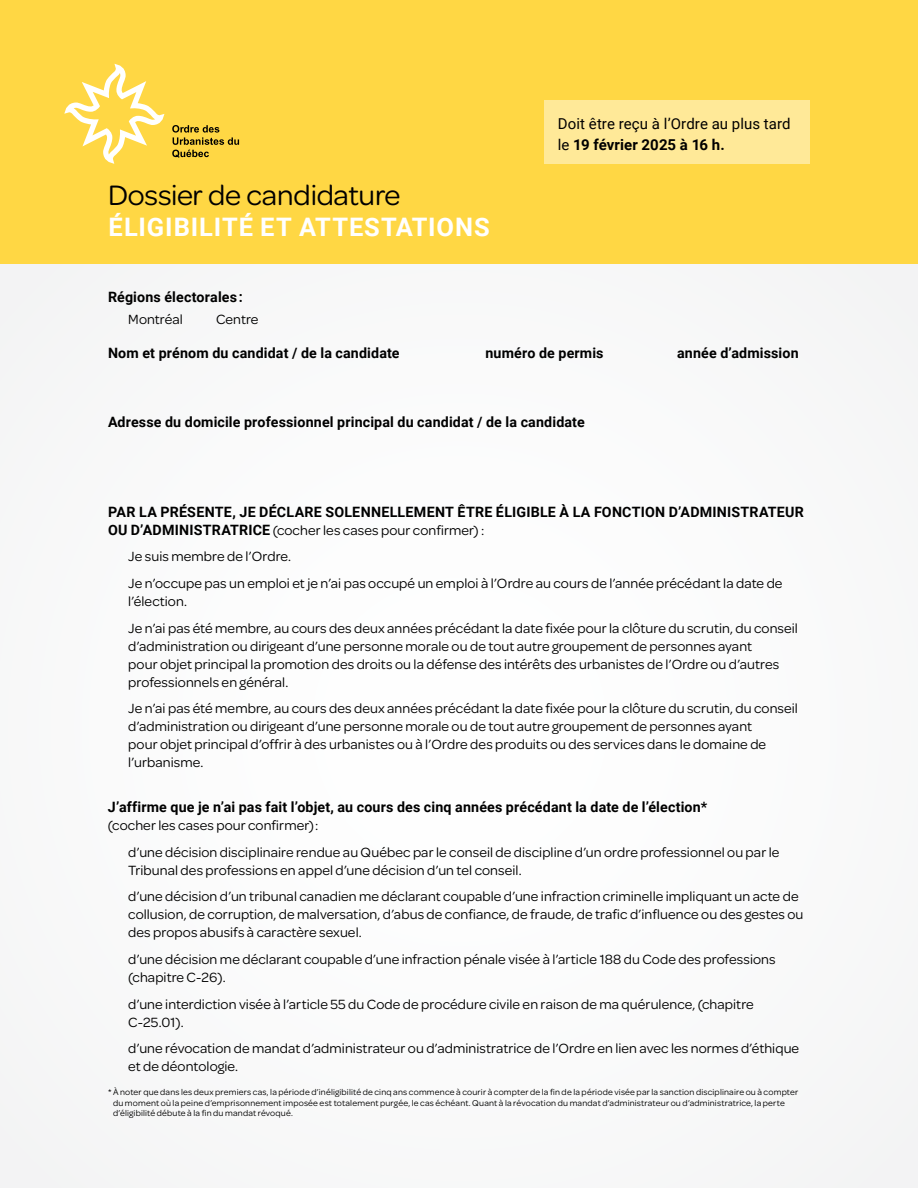
<style>
.page{position:relative;width:918px;height:1188px;background:#fff}
.page>*{position:absolute;margin:0;border:0;box-sizing:border-box;transform-origin:0 0}
.t1{font:30px "Omnes VF";letter-spacing:-.01em;color:#000}
.t2{font:700 25.5px "Roboto";letter-spacing:.035em;color:#fff}
.t3{font:15px/21px "Roboto";letter-spacing:.005em;color:#000}
.t4{font:14.25px/18px "Omnes VF";letter-spacing:.005em;color:#000}
.t5{font:700 14.25px "Roboto";letter-spacing:.01em;color:#000}
.t6{font:9px/10.5px "Omnes VF";letter-spacing:.02em;color:#000}
.s1{font-weight:700}
.s2{font-family:"Roboto";font-weight:700}
</style>
<div class="page">
<div style="left:0;top:264px;width:918px;height:924px;background:#fafafa"></div>
<div style="left:0;top:0;width:918px;height:264px;background:#ffd744"></div>
<svg style="left:64px;top:64px;width:100px;height:100px"></svg>
<svg style="left:172px;top:125px;width:67px;height:33px"></svg>
<div style="left:544px;top:100px;width:266px;height:64px;background:#ffe998"></div>
<h1 class="t1" style="left:108px;top:174px;width:294px">Dossier de candidature</h1>
<h2 class="t2" style="left:108px;top:209px;width:383px">ÉLIGIBILITÉ ET ATTESTATIONS</h2>
<p class="t5" style="left:108px;top:287px;width:136px">Régions électorales :</p>
<p class="t4" style="left:128px;top:310px;width:56px">Montréal</p>
<p class="t4" style="left:216px;top:310px;width:44px">Centre</p>
<p class="t3" style="left:558px;top:113px;width:234px">Doit être reçu à l’Ordre au plus tard le <span class="s1">19 février 2025 à 16 h.</span></p>
<p class="t5" style="left:108px;top:343px;width:293px">Nom et prénom du candidat / de la candidate</p>
<p class="t5" style="left:485px;top:343px;width:120px">numéro de permis</p>
<p class="t5" style="left:677px;top:343px;width:123px">année d’admission</p>
<p class="t5" style="left:108px;top:412px;width:478px">Adresse du domicile professionnel principal du candidat / de la candidate</p>
<p class="t5" style="left:108px;top:502px;width:697px">PAR LA PRÉSENTE, JE DÉCLARE SOLENNELLEMENT ÊTRE ÉLIGIBLE À LA FONCTION D’ADMINISTRATEUR</p>
<p class="t4" style="left:128px;top:516px;width:656px;line-height:26.7px;text-indent:-20px"><span class="s2">OU D’ADMINISTRATRICE</span> (cocher les cases pour confirmer) :<br>Je suis membre de l’Ordre.<br>Je n’occupe pas un emploi et je n’ai pas occupé un emploi à l’Ordre au cours de l’année précédant la date de</p>
<p class="t4" style="left:128px;top:587px;width:671px;line-height:26.7px">l’élection.<br>Je n’ai pas été membre, au cours des deux années précédant la date fixée pour la clôture du scrutin, du conseil</p>
<p class="t4" style="left:128px;top:636px;width:653px">d’administration ou dirigeant d’une personne morale ou de tout autre groupement de personnes ayant pour objet principal la promotion des droits ou la défense des intérêts des urbanistes de l’Ordre ou d’autres professionnels en général.</p>
<p class="t4" style="left:128px;top:699px;width:671px">Je n’ai pas été membre, au cours des deux années précédant la date fixée pour la clôture du scrutin, du conseil d’administration ou dirigeant d’une personne morale ou de tout autre groupement de personnes ayant<br>pour objet principal d’offrir à des urbanistes ou à l’Ordre des produits ou des services dans le domaine de l’urbanisme.</p>
<p class="t5" style="left:108px;top:797px;width:601px">J’affirme que je n’ai pas fait l’objet, au cours des cinq années précédant la date de l’élection*</p>
<p class="t4" style="left:128px;top:811px;width:653px;line-height:26.7px;text-indent:-20px">(cocher les cases pour confirmer) :<br>d’une décision disciplinaire rendue au Québec par le conseil de discipline d’un ordre professionnel ou par le</p>
<p class="t4" style="left:128px;top:856px;width:672px;line-height:26.7px">Tribunal des professions en appel d’une décision d’un tel conseil.<br>d’une décision d’un tribunal canadien me déclarant coupable d’une infraction criminelle impliquant un acte de</p>
<p class="t4" style="left:128px;top:905px;width:677px">collusion, de corruption, de malversation, d’abus de confiance, de fraude, de trafic d’influence ou des gestes ou des propos abusifs à caractère sexuel.</p>
<p class="t4" style="left:128px;top:949px;width:649px">d’une décision me déclarant coupable d’une infraction pénale visée à l’article 188 du Code des professions (chapitre C-26).</p>
<p class="t4" style="left:128px;top:994px;width:627px">d’une interdiction visée à l’article 55 du Code de procédure civile en raison de ma quérulence, (chapitre<br>C-25.01).</p>
<p class="t4" style="left:128px;top:1039px;width:672px">d’une révocation de mandat d’administrateur ou d’administratrice de l’Ordre en lien avec les normes d’éthique et de déontologie.</p>
<p class="t6" style="left:113px;top:1087px;width:687px;text-indent:-5px">* À noter que dans les deux premiers cas, la période d’inéligibilité de cinq ans commence à courir à compter de la fin de la période visée par la sanction disciplinaire ou à compter du moment où la peine d’emprisonnement imposée est totalement purgée, le cas échéant. Quant à la révocation du mandat d’administrateur ou d’administratrice, la perte d’éligibilité débute à la fin du mandat révoqué.</p>
</div>
